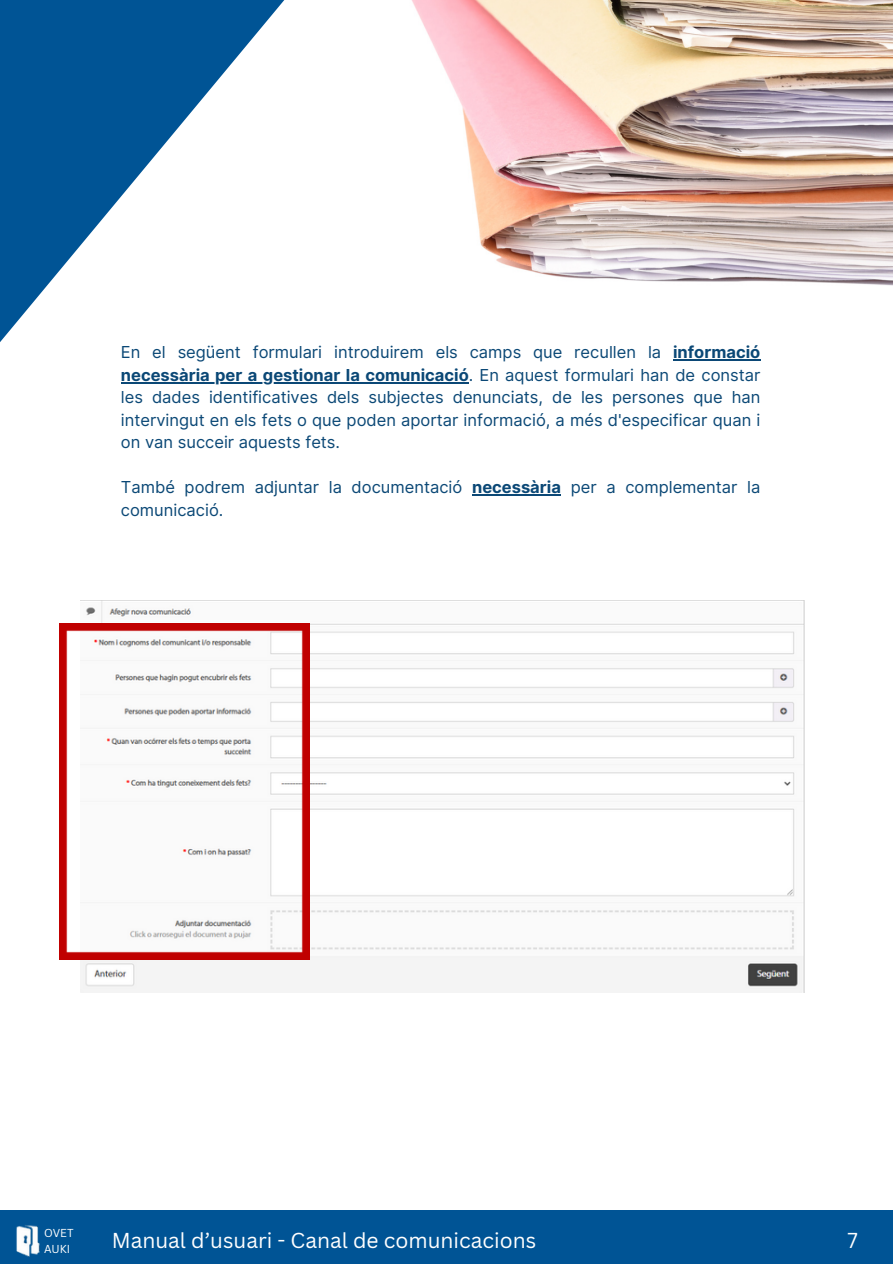
<style>
.page{position:relative;width:893px;height:1264px;background:#fff}
.page>*{position:absolute;margin:0;border:0;box-sizing:border-box;transform-origin:0 0}
.t1{font:21px "Canva Sans";color:#fff}
.t2{font:16.5px/22.5px "Inter";color:#0b4876;text-align:justify}
.t3{font:11.25px "Canva Sans";color:#fff}
.s1{font-weight:700}
</style>
<div class="page">
<img style="left:412px;top:0;width:480px;height:286px">
<svg style="left:0;top:0;width:399px;height:384px"></svg>
<div style="left:0;top:1210px;width:892px;height:53px;background:#005495"></div>
<img style="left:16px;top:1225px;width:24px;height:32px">
<img style="left:80px;top:600px;width:724px;height:392px">
<img style="left:59px;top:623px;width:250px;height:336px">
<hr style="left:673px;top:359px;width:87px;height:1px;background:#0b4876">
<hr style="left:121px;top:382px;width:348px;height:1px;background:#0b4876">
<hr style="left:472px;top:494px;width:89px;height:1px;background:#0b4876">
<p class="t2" style="left:121px;top:341px;width:641px">En el següent formulari introduirem els camps que recullen la <span class="s1">informació</span></p>
<p class="t2" style="left:121px;top:363px;width:641px"><span class="s1">necessària per a gestionar la comunicació</span>. En aquest formulari han de constar les dades identificatives dels subjectes denunciats, de les persones que han intervingut en els fets o que poden aportar informació, a més d'especificar quan i on van succeir aquests fets.</p>
<p class="t2" style="left:121px;top:476px;width:441px">També podrem adjuntar la documentació <span class="s1">necessària</span></p>
<p class="t2" style="left:570px;top:476px;width:191px">per a complementar la</p>
<p class="t2" style="left:121px;top:498px;width:104px">comunicació.</p>
<h2 class="t3" style="left:44px;top:1225px;width:31px">OVET</h2>
<p class="t3" style="left:44px;top:1240px;width:28px">AUKI</p>
<h2 class="t1" style="left:112px;top:1225px;width:426px">Manual d’usuari - Canal de comunicacions</h2>
<p class="t1" style="left:847px;top:1225px;width:12px">7</p>
</div>
